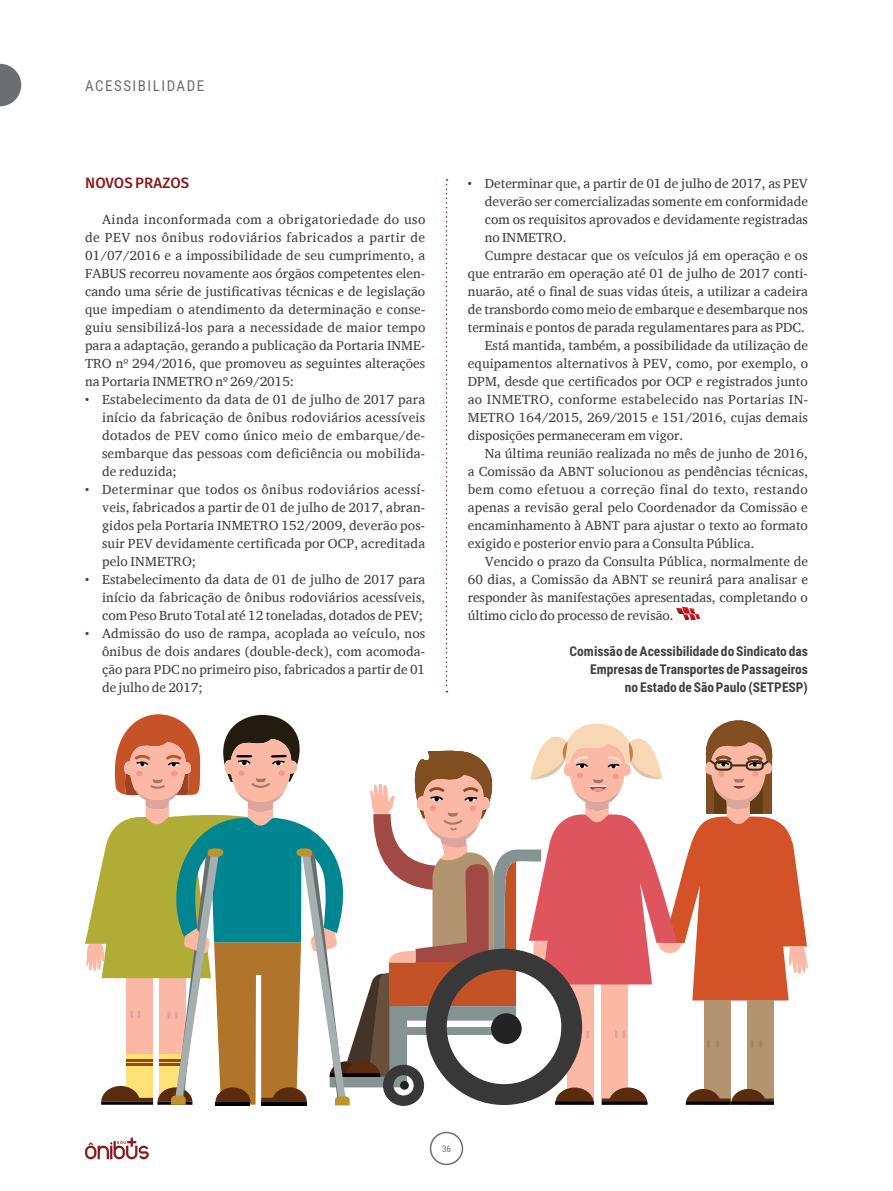
<style>
.page{position:relative;width:893px;height:1191px;background:#fff}
.page>*{position:absolute;margin:0;border:0;box-sizing:border-box;transform-origin:0 0}
.t1{font:15px "Roboto Condensed";color:#6d6e71}
.t2{font:500 15px "Fira Sans";color:#891a1c}
.t3{font:13.5px/18px "Charis SIL";color:#414042;text-align:justify}
.t4{font:700 13.5px/18px "Roboto Condensed";color:#414042;text-align:right}
.t5{font:13.5px "Charis SIL";letter-spacing:.025em;color:#414042}
.t6{font:13.5px "Charis SIL";letter-spacing:.03em;color:#414042}
.t7{font:9px "Roboto Condensed";color:#6d6e71}
</style>
<div class="page">
<svg style="left:676px;top:606px;width:24px;height:14px"></svg>
<svg style="left:85px;top:714px;width:723px;height:392px"></svg>
<svg style="left:446px;top:179px;width:1px;height:513px"></svg>
<svg style="left:0;top:64px;width:21px;height:42px"></svg>
<svg style="left:85px;top:1137px;width:64px;height:22px"></svg>
<div style="left:430px;top:1131px;width:33px;height:34px;border:2px solid #6d6e71;border-radius:50%"></div>
<p class="t1" style="left:85px;top:75px;width:20px">ACESSIBILIDADE</p>
<p class="t2" style="left:85px;top:171px;width:11px">NOVOS</p>
<p class="t2" style="left:135px;top:171px;width:10px">PRAZOS</p>
<p class="t3" style="left:85px;top:210px;width:342px;text-indent:17px">Ainda inconformada com a obrigatoriedade do uso de PEV nos ônibus rodoviários fabricados a partir de 01/07/2016 e a impossibilidade de seu cumprimento, a FABUS recorreu novamente aos órgãos competentes elen&shy;cando uma série de justificativas técnicas e de legislação que impediam o atendimento da determinação e conse&shy;guiu sensibilizá-los para a necessidade de maior tempo para a adaptação, gerando a publicação da Portaria INME-TRO nº 294/2016, que promoveu as seguintes alterações na Portaria INMETRO nº 269/2015:</p>
<p class="t3" style="left:102px;top:390px;width:325px;text-indent:-17px">• Estabelecimento da data de 01 de julho de 2017 para início da fabricação de ônibus rodoviários acessíveis dotados de PEV como único meio de embarque/de&shy;sembarque das pessoas com deficiência ou mobilida&shy;de reduzida;</p>
<p class="t3" style="left:102px;top:480px;width:325px;text-indent:-17px">• Determinar que todos os ônibus rodoviários acessí&shy;veis, fabricados a partir de 01 de julho de 2017, abran&shy;gidos pela Portaria INMETRO 152/2009, deverão pos&shy;suir PEV devidamente certificada por OCP, acreditada pelo INMETRO;</p>
<p class="t3" style="left:102px;top:570px;width:325px;text-indent:-17px">• Estabelecimento da data de 01 de julho de 2017 para início da fabricação de ônibus rodoviários acessíveis, com Peso Bruto Total até 12 toneladas, dotados de PEV;</p>
<p class="t3" style="left:102px;top:624px;width:325px;text-indent:-17px">• Admissão do uso de rampa, acoplada ao veículo, nos ônibus de dois andares (double-deck), com acomoda&shy;ção para PDC no primeiro piso, fabricados a partir de 01 de julho de 2017;</p>
<p class="t3" style="left:468px;top:174px;width:342px">• Determinar que, a partir de 01 de julho de 2017, as PEV</p>
<p class="t3" style="left:485px;top:192px;width:325px">deverão ser comercializadas somente em conformidade</p>
<p class="t3" style="left:485px;top:210px;width:325px">com os requisitos aprovados e devidamente registradas</p>
<p class="t3" style="left:485px;top:228px;width:83px">no INMETRO.</p>
<p class="t3" style="left:485px;top:246px;width:324px">Cumpre destacar que os veículos já em operação e os</p>
<p class="t3" style="left:468px;top:264px;width:342px">que entrarão em operação até 01 de julho de 2017 conti-</p>
<p class="t3" style="left:468px;top:282px;width:342px">nuarão, até o final de suas vidas úteis, a utilizar a cadeira</p>
<p class="t3" style="left:468px;top:300px;width:342px">de transbordo como meio de embarque e desembarque nos</p>
<p class="t3" style="left:468px;top:318px;width:339px">terminais e pontos de parada regulamentares para as PDC.</p>
<p class="t3" style="left:485px;top:336px;width:325px">Está mantida, também, a possibilidade da utilização de</p>
<p class="t3" style="left:468px;top:354px;width:342px">equipamentos alternativos à PEV, como, por exemplo, o</p>
<p class="t3" style="left:468px;top:372px;width:341px">DPM, desde que certificados por OCP e registrados junto</p>
<p class="t5" style="left:468px;top:391px;width:342px">ao INMETRO, conforme estabelecido nas Portarias IN-</p>
<p class="t3" style="left:468px;top:408px;width:342px">METRO 164/2015, 269/2015 e 151/2016, cujas demais</p>
<p class="t3" style="left:468px;top:426px;width:217px">disposições permaneceram em vigor.</p>
<p class="t3" style="left:485px;top:444px;width:325px">Na última reunião realizada no mês de junho de 2016,</p>
<p class="t3" style="left:468px;top:462px;width:342px">a Comissão da ABNT solucionou as pendências técnicas,</p>
<p class="t6" style="left:468px;top:481px;width:341px">bem como efetuou a correção final do texto, restando</p>
<p class="t3" style="left:468px;top:498px;width:342px">apenas a revisão geral pelo Coordenador da Comissão e</p>
<p class="t3" style="left:468px;top:516px;width:342px">encaminhamento à ABNT para ajustar o texto ao formato</p>
<p class="t3" style="left:468px;top:534px;width:288px">exigido e posterior envio para a Consulta Pública.</p>
<p class="t3" style="left:485px;top:552px;width:325px">Vencido o prazo da Consulta Pública, normalmente de</p>
<p class="t3" style="left:468px;top:570px;width:342px">60 dias, a Comissão da ABNT se reunirá para analisar e</p>
<p class="t3" style="left:468px;top:588px;width:342px">responder às manifestações apresentadas, completando o</p>
<p class="t3" style="left:468px;top:606px;width:207px">último ciclo do processo de revisão.</p>
<p class="t4" style="left:570px;top:642px;width:240px">Comissão de Acessibilidade do Sindicato das<br>Empresas de Transportes de Passageiros<br>no Estado de São Paulo (SETPESP)</p>
<p class="t7" style="left:442px;top:1142px;width:10px">36</p>
</div>
